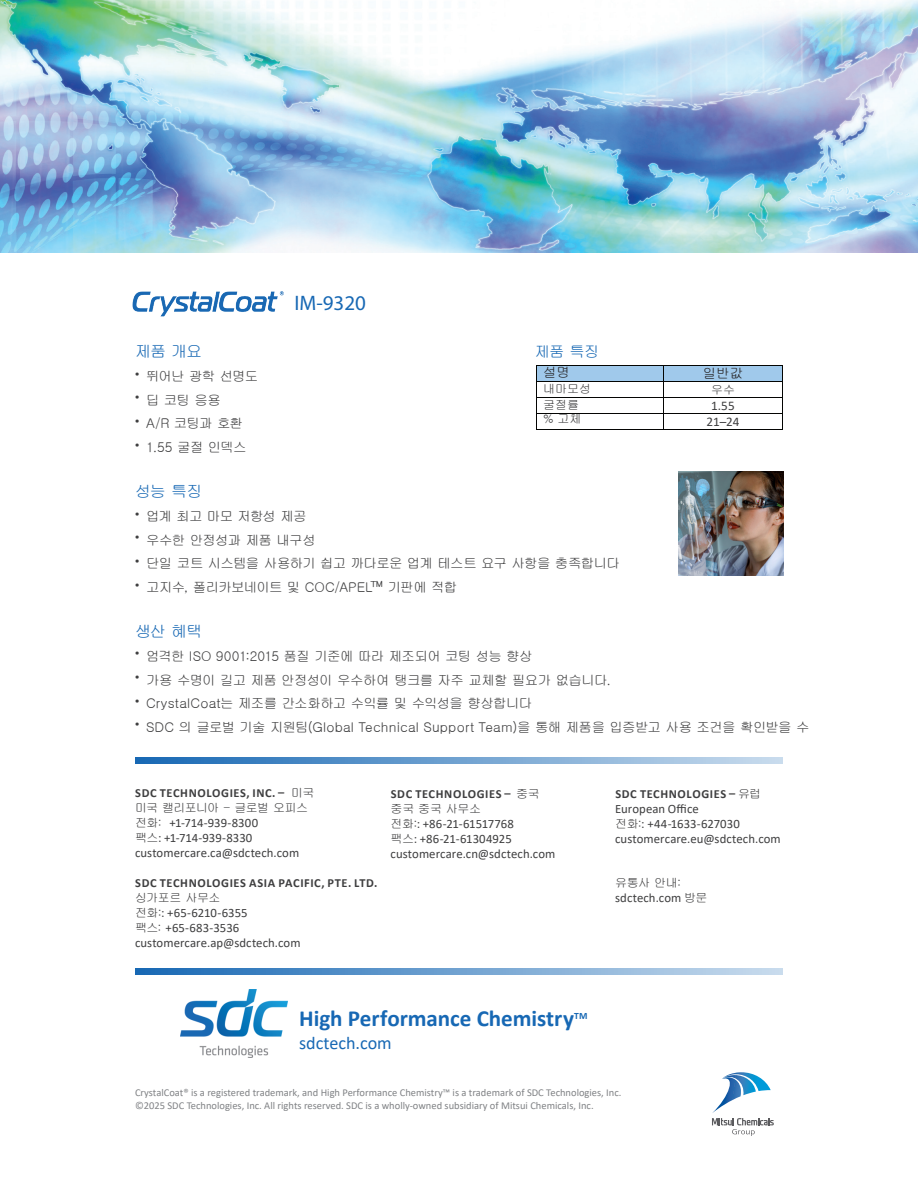
<style>
.page{position:relative;width:918px;height:1188px;background:#fff}
.page>*{position:absolute;margin:0;border:0;box-sizing:border-box;transform-origin:0 0}
.t1{font:700 23.1px "Calibri";color:#1768b4}
.t2{font:21px "Myriad Pro";color:#1768b4}
.t3{font:18.15px "Calibri";color:#1768b4}
.t4{font:16.05px "Gulim";letter-spacing:-.065em;color:#1768b4}
.t5{font:15.3px "Gulim";color:#1768b4}
.t6{font:13.5px "Gulim";letter-spacing:-.045em;color:#3e3e3f}
.t7{font:13.5px "Gulim";letter-spacing:.005em;color:#3e3e3f}
.t8{font:13.5px "Gulim";letter-spacing:-.07em;color:#3e3e3f}
.t9{font:13.5px "Gulim";color:#231f20}
.t10{font:13.2px "Calibri";color:#3e3e3f}
.t11{font:12.75px "Calibri";letter-spacing:.005em;color:#3e3e3f}
.t12{font:700 12.3px "Calibri";letter-spacing:.05em;color:#3e3e3f}
.t13{font:12px "Gulim";letter-spacing:-.035em;color:#3e3e3f}
.t14{font:12px "Gulim";letter-spacing:-.06em;color:#3e3e3f}
.t15{font:10.5px "Calibri";color:#808285}
.t16{font:700 9.6px "Calibri";color:#1768b4}
.s1{font-family:"Gulim";font-weight:400;font-size:12px}
.s2{font-family:"Gulim";font-size:12px}
</style>
<div class="page">
<svg style="left:712px;top:1072px;width:62px;height:64px"></svg>
<svg style="left:135px;top:757px;width:648px;height:7px;background:#70a2d0"></svg>
<svg style="left:135px;top:968px;width:648px;height:7px;background:#70a2d0"></svg>
<img style="left:0;top:0;width:918px;height:252px">
<img style="left:678px;top:472px;width:105px;height:104px">
<div style="left:664px;top:366px;width:118px;height:15px;background:#a0c9eb"></div>
<div style="left:537px;top:366px;width:127px;height:15px;background:#a0c9eb"></div>
<hr style="left:537px;top:365px;width:127px;height:1px;background:#040503">
<hr style="left:664px;top:365px;width:118px;height:1px;background:#040503">
<hr style="left:537px;top:381px;width:127px;height:1px;background:#040503">
<hr style="left:664px;top:381px;width:118px;height:1px;background:#040503">
<hr style="left:537px;top:397px;width:127px;height:1px;background:#040503">
<hr style="left:664px;top:397px;width:118px;height:1px;background:#040503">
<hr style="left:537px;top:413px;width:127px;height:1px;background:#040503">
<hr style="left:664px;top:413px;width:118px;height:1px;background:#040503">
<svg style="left:536px;top:365px;width:1px;height:65px"></svg>
<hr style="left:537px;top:429px;width:127px;height:1px;background:#040503">
<hr style="left:664px;top:429px;width:118px;height:1px;background:#040503">
<svg style="left:782px;top:365px;width:1px;height:65px"></svg>
<img style="left:180px;top:989px;width:108px;height:68px">
<img style="left:132px;top:292px;width:152px;height:24px">
<p class="t2" style="left:294px;top:290px;width:73px">IM-9320</p>
<p class="t4" style="left:135px;top:343px;width:69px">제품 개요</p>
<p class="t6" style="left:135px;top:369px;width:125px"><sup>•</sup> 뛰어난 광학 선명도</p>
<p class="t6" style="left:135px;top:393px;width:88px"><sup>•</sup> 딥 코팅 응용</p>
<p class="t6" style="left:135px;top:417px;width:110px"><sup>•</sup> A/R 코팅과 호환</p>
<p class="t6" style="left:135px;top:440px;width:113px"><sup>•</sup> 1.55 굴절 인덱스</p>
<p class="t4" style="left:135px;top:483px;width:69px">성능 특징</p>
<p class="t8" style="left:135px;top:509px;width:173px"><sup>•</sup> 업계 최고 마모 저항성 제공</p>
<p class="t6" style="left:135px;top:533px;width:182px"><sup>•</sup> 우수한 안정성과 제품 내구성</p>
<p class="t6" style="left:135px;top:557px;width:487px"><sup>•</sup> 단일 코트 시스템을 사용하기 쉽고 까다로운 업계 테스트 요구 사항을 충족합니다</p>
<p class="t6" style="left:135px;top:580px;width:324px"><sup>•</sup> 고지수, 폴리카보네이트 및 COC/APEL™ 기판에 적합</p>
<p class="t4" style="left:135px;top:623px;width:69px">생산 혜택</p>
<p class="t6" style="left:135px;top:649px;width:399px"><sup>•</sup> 엄격한 ISO 9001:2015 품질 기준에 따라 제조되어 코팅 성능 향상</p>
<p class="t6" style="left:135px;top:673px;width:477px"><sup>•</sup> 가용 수명이 길고 제품 안정성이 우수하여 탱크를 자주 교체할 필요가 없습니다.</p>
<p class="t6" style="left:135px;top:697px;width:399px"><sup>•</sup> CrystalCoat는 제조를 간소화하고 수익률 및 수익성을 향상합니다</p>
<p class="t7" style="left:135px;top:720px;width:676px"><sup>•</sup> SDC 의 글로벌 기술 지원팀(Global Technical Support Team)을 통해 제품을 입증받고 사용 조건을 확인받을 수</p>
<p class="t5" style="left:535px;top:344px;width:66px">제품 특징</p>
<p class="t9" style="left:543px;top:365px;width:28px">설명</p>
<p class="t13" style="left:543px;top:382px;width:49px">내마모성</p>
<p class="t13" style="left:543px;top:398px;width:37px">굴절률</p>
<p class="t13" style="left:543px;top:413px;width:40px">% 고체</p>
<p class="t9" style="left:703px;top:366px;width:42px">일반값</p>
<p class="t13" style="left:711px;top:384px;width:25px">우수</p>
<p class="t10" style="left:711px;top:396px;width:25px">1.55</p>
<p class="t10" style="left:706px;top:412px;width:35px">21–24</p>
<p class="t12" style="left:135px;top:785px;width:181px">SDC TECHNOLOGIES, INC. – <span class="s1">미국</span></p>
<p class="t14" style="left:135px;top:802px;width:175px">미국 캘리포니아 - 글로벌 오피스</p>
<p class="t11" style="left:135px;top:814px;width:125px"><span class="s2">전화:</span> +1-714-939-8300</p>
<p class="t11" style="left:135px;top:829px;width:119px"><span class="s2">팩스</span>: +1-714-939-8330</p>
<p class="t11" style="left:135px;top:844px;width:166px">customercare.ca@sdctech.com</p>
<p class="t12" style="left:135px;top:875px;width:244px">SDC TECHNOLOGIES ASIA PACIFIC, PTE. LTD.</p>
<p class="t13" style="left:135px;top:892px;width:87px">싱가포르 사무소</p>
<p class="t11" style="left:135px;top:904px;width:114px"><span class="s2">전화:</span>: +65-6210-6355</p>
<p class="t11" style="left:135px;top:919px;width:106px"><span class="s2">팩스:</span> +65-683-3536</p>
<p class="t11" style="left:135px;top:934px;width:167px">customercare.ap@sdctech.com</p>
<p class="t12" style="left:391px;top:785px;width:151px">SDC TECHNOLOGIES – <span class="s1">중국</span></p>
<p class="t13" style="left:391px;top:802px;width:92px">중국 중국 사무소</p>
<p class="t11" style="left:391px;top:815px;width:125px"><span class="s2">전화:</span>: +86-21-61517768</p>
<p class="t11" style="left:391px;top:830px;width:123px"><span class="s2">팩스</span>: +86-21-61304925</p>
<p class="t11" style="left:391px;top:845px;width:166px">customercare.cn@sdctech.com</p>
<p class="t1" style="left:299px;top:1002px;width:276px">High Performance Chemistry</p>
<p class="t16" style="left:574px;top:1009px;width:15px">TM</p>
<p class="t3" style="left:299px;top:1030px;width:94px">sdctech.com</p>
<p class="t12" style="left:615px;top:785px;width:147px">SDC TECHNOLOGIES – <span class="s1">유럽</span></p>
<p class="t11" style="left:615px;top:800px;width:85px">European Office</p>
<p class="t11" style="left:615px;top:815px;width:126px"><span class="s2">전화:</span>: +44-1633-627030</p>
<p class="t11" style="left:615px;top:830px;width:167px">customercare.eu@sdctech.com</p>
<p class="t13" style="left:615px;top:877px;width:67px">유통사 안내:</p>
<p class="t11" style="left:615px;top:889px;width:94px">sdctech.com <span class="s2">방문</span></p>
<p class="t15" style="left:135px;top:1085px;width:488px">CrystalCoat® is a registered trademark, and High Performance Chemistry™ is a trademark of SDC Technologies, Inc.</p>
<p class="t15" style="left:135px;top:1098px;width:460px">©2025 SDC Technologies, Inc. All rights reserved. SDC is a wholly-owned subsidiary of Mitsui Chemicals, Inc.</p>
</div>
